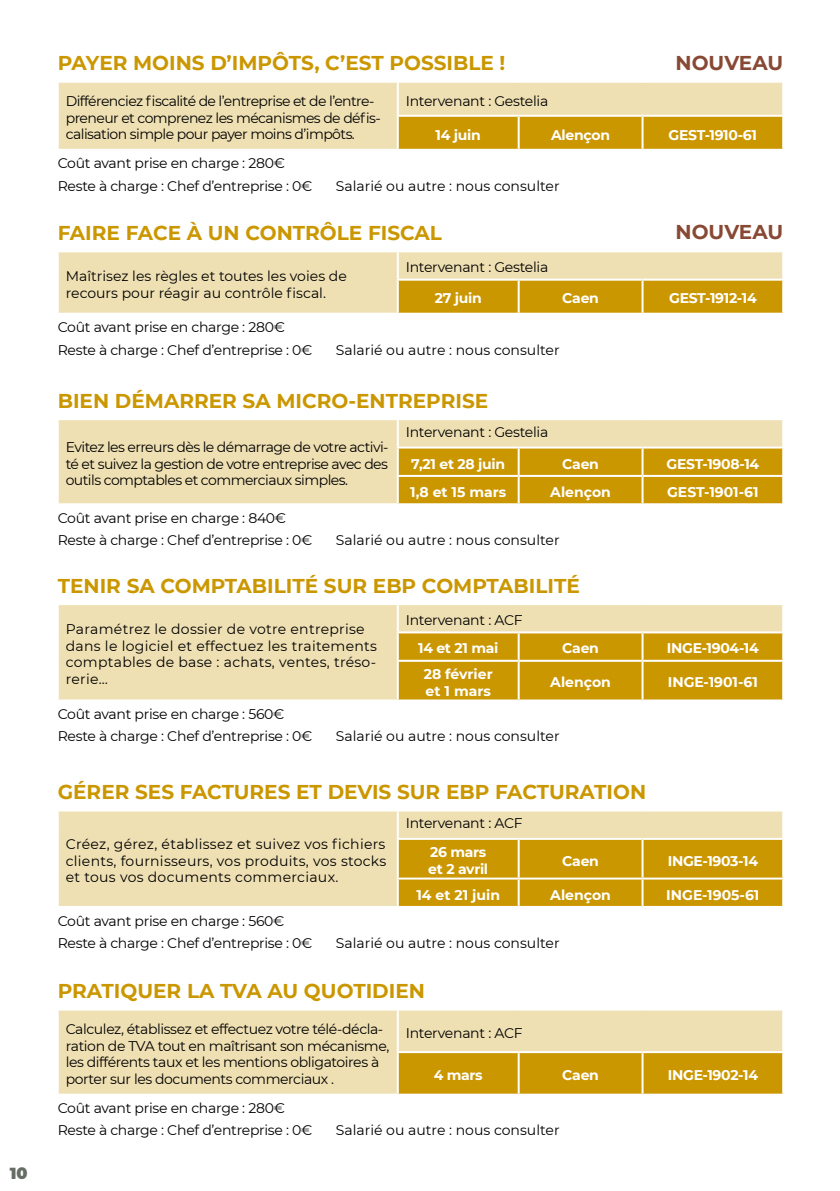
<style>
.page{position:relative;width:840px;height:1191px;background:#fff}
.page>*{position:absolute;margin:0;border:0;box-sizing:border-box;transform-origin:0 0}
.t1{font:700 20px "Montserrat";color:#cb9700}
.t2{font:700 20px "Montserrat";color:#884934}
.t3{font:900 16px "Montserrat";color:#656d64}
.t4{font:14px/16.8px "Montserrat";letter-spacing:-.02em;color:#000}
.t5{font:14px/16.8px "Montserrat";color:#000}
.t6{font:700 14px/16.8px "Montserrat";letter-spacing:-.02em;color:#fff}
.t7{font:14px/16.8px "Montserrat";letter-spacing:-.04em;color:#000}
.t8{font:14px/16.8px "Montserrat";letter-spacing:.02em;color:#000}
.t9{font:700 14px/16.8px "Montserrat";color:#fff}
</style>
<div class="page">
<div style="left:59px;top:1010px;width:722px;height:83px;background:#efe0b3"></div>
<div style="left:398px;top:1053px;width:383px;height:40px;background:#cb9700"></div>
<hr style="left:517px;top:1053px;width:2px;height:40px;background:#fff">
<hr style="left:641px;top:1053px;width:2px;height:40px;background:#fff">
<hr style="left:396px;top:1010px;width:2px;height:41px;background:#fff">
<hr style="left:396px;top:1051px;width:122px;height:2px;background:#fff">
<hr style="left:396px;top:1053px;width:2px;height:40px;background:#fff">
<hr style="left:518px;top:1051px;width:124px;height:2px;background:#fff">
<hr style="left:642px;top:1051px;width:141px;height:2px;background:#fff">
<div style="left:59px;top:252px;width:722px;height:61px;background:#efe0b3"></div>
<div style="left:398px;top:281px;width:383px;height:32px;background:#cb9700"></div>
<hr style="left:517px;top:281px;width:2px;height:32px;background:#fff">
<hr style="left:641px;top:281px;width:2px;height:32px;background:#fff">
<hr style="left:396px;top:252px;width:2px;height:27px;background:#fff">
<hr style="left:396px;top:279px;width:122px;height:2px;background:#fff">
<hr style="left:396px;top:281px;width:2px;height:32px;background:#fff">
<hr style="left:518px;top:279px;width:124px;height:2px;background:#fff">
<hr style="left:642px;top:279px;width:141px;height:2px;background:#fff">
<div style="left:59px;top:420px;width:722px;height:83px;background:#efe0b3"></div>
<div style="left:398px;top:448px;width:383px;height:55px;background:#cb9700"></div>
<hr style="left:517px;top:448px;width:2px;height:27px;background:#fff">
<hr style="left:641px;top:448px;width:2px;height:27px;background:#fff">
<hr style="left:396px;top:475px;width:122px;height:2px;background:#fff">
<hr style="left:518px;top:475px;width:124px;height:2px;background:#fff">
<hr style="left:517px;top:477px;width:2px;height:26px;background:#fff">
<hr style="left:642px;top:475px;width:141px;height:2px;background:#fff">
<hr style="left:641px;top:477px;width:2px;height:26px;background:#fff">
<hr style="left:396px;top:420px;width:2px;height:26px;background:#fff">
<hr style="left:396px;top:446px;width:122px;height:2px;background:#fff">
<hr style="left:396px;top:448px;width:2px;height:27px;background:#fff">
<hr style="left:518px;top:446px;width:124px;height:2px;background:#fff">
<hr style="left:642px;top:446px;width:141px;height:2px;background:#fff">
<hr style="left:396px;top:477px;width:2px;height:26px;background:#fff">
<div style="left:59px;top:605px;width:722px;height:94px;background:#efe0b3"></div>
<div style="left:398px;top:633px;width:383px;height:66px;background:#cb9700"></div>
<hr style="left:517px;top:633px;width:2px;height:27px;background:#fff">
<hr style="left:641px;top:633px;width:2px;height:27px;background:#fff">
<hr style="left:396px;top:660px;width:122px;height:2px;background:#fff">
<hr style="left:518px;top:660px;width:124px;height:2px;background:#fff">
<hr style="left:517px;top:662px;width:2px;height:37px;background:#fff">
<hr style="left:642px;top:660px;width:141px;height:2px;background:#fff">
<hr style="left:641px;top:662px;width:2px;height:37px;background:#fff">
<hr style="left:396px;top:605px;width:2px;height:26px;background:#fff">
<hr style="left:396px;top:631px;width:122px;height:2px;background:#fff">
<hr style="left:396px;top:633px;width:2px;height:27px;background:#fff">
<hr style="left:518px;top:631px;width:124px;height:2px;background:#fff">
<hr style="left:642px;top:631px;width:141px;height:2px;background:#fff">
<hr style="left:396px;top:662px;width:2px;height:37px;background:#fff">
<div style="left:59px;top:811px;width:722px;height:95px;background:#efe0b3"></div>
<div style="left:398px;top:840px;width:383px;height:66px;background:#cb9700"></div>
<hr style="left:517px;top:840px;width:2px;height:37px;background:#fff">
<hr style="left:641px;top:840px;width:2px;height:37px;background:#fff">
<hr style="left:396px;top:877px;width:122px;height:2px;background:#fff">
<hr style="left:518px;top:877px;width:124px;height:2px;background:#fff">
<hr style="left:517px;top:879px;width:2px;height:27px;background:#fff">
<hr style="left:642px;top:877px;width:141px;height:2px;background:#fff">
<hr style="left:641px;top:879px;width:2px;height:27px;background:#fff">
<hr style="left:396px;top:811px;width:2px;height:27px;background:#fff">
<hr style="left:396px;top:838px;width:122px;height:2px;background:#fff">
<hr style="left:396px;top:840px;width:2px;height:37px;background:#fff">
<hr style="left:518px;top:838px;width:124px;height:2px;background:#fff">
<hr style="left:642px;top:838px;width:141px;height:2px;background:#fff">
<hr style="left:396px;top:879px;width:2px;height:27px;background:#fff">
<div style="left:59px;top:83px;width:722px;height:66px;background:#efe0b3"></div>
<div style="left:398px;top:117px;width:383px;height:32px;background:#cb9700"></div>
<hr style="left:517px;top:117px;width:2px;height:32px;background:#fff">
<hr style="left:641px;top:117px;width:2px;height:32px;background:#fff">
<hr style="left:396px;top:83px;width:2px;height:32px;background:#fff">
<hr style="left:396px;top:115px;width:122px;height:2px;background:#fff">
<hr style="left:396px;top:117px;width:2px;height:32px;background:#fff">
<hr style="left:518px;top:115px;width:124px;height:2px;background:#fff">
<hr style="left:642px;top:115px;width:141px;height:2px;background:#fff">
<p class="t3" style="left:10px;top:1161px;width:19px">10</p>
<h1 class="t1" style="left:58px;top:49px;width:449px">PAYER MOINS D’IMPÔTS, C’EST POSSIBLE !</h1>
<p class="t7" style="left:66px;top:92px;width:316px">Différenciez fiscalité de l’entreprise et de l’entre&shy;preneur et comprenez les mécanismes de défis&shy;calisation simple pour payer moins d’impôts.</p>
<p class="t4" style="left:405px;top:92px;width:144px">Intervenant : Gestelia</p>
<h1 class="t2" style="left:675px;top:49px;width:109px">NOUVEAU</h1>
<p class="t6" style="left:435px;top:125px;width:47px">14 juin</p>
<p class="t6" style="left:551px;top:125px;width:60px">Alençon</p>
<p class="t6" style="left:668px;top:125px;width:90px">GEST-1910-61</p>
<p class="t4" style="left:58px;top:152px;width:256px;line-height:22.2px">Coût avant prise en charge : 280€<br>Reste à charge : Chef d’entreprise : 0€</p>
<p class="t5" style="left:336px;top:177px;width:225px">Salarié ou autre : nous consulter</p>
<h1 class="t1" style="left:58px;top:218px;width:385px">FAIRE FACE À UN CONTRÔLE FISCAL</h1>
<p class="t5" style="left:66px;top:267px;width:282px">Maîtrisez les règles et toutes les voies de recours pour réagir au contrôle fiscal.</p>
<h1 class="t2" style="left:675px;top:218px;width:109px">NOUVEAU</h1>
<p class="t4" style="left:405px;top:258px;width:144px">Intervenant : Gestelia</p>
<p class="t6" style="left:434px;top:289px;width:48px">27 juin</p>
<p class="t6" style="left:562px;top:289px;width:38px">Caen</p>
<p class="t6" style="left:668px;top:289px;width:89px">GEST-1912-14</p>
<p class="t4" style="left:58px;top:316px;width:256px;line-height:22.2px">Coût avant prise en charge : 280€<br>Reste à charge : Chef d’entreprise : 0€</p>
<p class="t5" style="left:336px;top:341px;width:225px">Salarié ou autre : nous consulter</p>
<h1 class="t1" style="left:58px;top:386px;width:432px">BIEN DÉMARRER SA MICRO-ENTREPRISE</h1>
<p class="t4" style="left:66px;top:438px;width:324px;text-align:justify">Evitez les erreurs dès le démarrage de votre activi&shy;té et suivez la gestion de votre entreprise avec des outils comptables et commerciaux simples.</p>
<p class="t4" style="left:405px;top:423px;width:144px">Intervenant : Gestelia</p>
<p class="t6" style="left:411px;top:454px;width:95px">7,21 et 28 juin</p>
<p class="t6" style="left:562px;top:454px;width:38px">Caen</p>
<p class="t6" style="left:666px;top:454px;width:94px">GEST-1908-14</p>
<p class="t6" style="left:410px;top:483px;width:97px">1,8 et 15 mars</p>
<p class="t9" style="left:550px;top:483px;width:62px">Alençon</p>
<p class="t9" style="left:666px;top:483px;width:93px">GEST-1901-61</p>
<p class="t4" style="left:58px;top:506px;width:256px;line-height:22.2px">Coût avant prise en charge : 840€<br>Reste à charge : Chef d’entreprise : 0€</p>
<p class="t5" style="left:336px;top:531px;width:225px">Salarié ou autre : nous consulter</p>
<h1 class="t1" style="left:58px;top:571px;width:523px">TENIR SA COMPTABILITÉ SUR EBP COMPTABILITÉ</h1>
<p class="t8" style="left:66px;top:620px;width:312px">Paramétrez le dossier de votre entreprise dans le logiciel et effectuez les traitements comptables de base : achats, ventes, tréso&shy;rerie…</p>
<p class="t4" style="left:405px;top:611px;width:118px">Intervenant : ACF</p>
<p class="t6" style="left:418px;top:639px;width:82px">14 et 21 mai</p>
<p class="t6" style="left:562px;top:639px;width:38px">Caen</p>
<p class="t6" style="left:666px;top:639px;width:93px">INGE-1904-14</p>
<p class="t9" style="left:423px;top:665px;width:70px">28 février et 1 mars</p>
<p class="t9" style="left:550px;top:673px;width:62px">Alençon</p>
<p class="t9" style="left:667px;top:673px;width:92px">INGE-1901-61</p>
<p class="t4" style="left:58px;top:702px;width:256px;line-height:22.2px">Coût avant prise en charge : 560€<br>Reste à charge : Chef d’entreprise : 0€</p>
<p class="t5" style="left:336px;top:727px;width:225px">Salarié ou autre : nous consulter</p>
<h1 class="t1" style="left:58px;top:777px;width:589px">GÉRER SES FACTURES ET DEVIS SUR EBP FACTURATION</h1>
<p class="t4" style="left:66px;top:835px;width:322px;text-align:justify">Créez, gérez, établissez et suivez vos fichiers clients, fournisseurs, vos produits, vos stocks et tous vos documents commerciaux.</p>
<p class="t4" style="left:405px;top:814px;width:118px">Intervenant : ACF</p>
<p class="t6" style="left:428px;top:843px;width:61px">26 mars et 2 avril</p>
<p class="t6" style="left:562px;top:851px;width:38px">Caen</p>
<p class="t6" style="left:667px;top:851px;width:92px">INGE-1903-14</p>
<p class="t9" style="left:416px;top:885px;width:85px">14 et 21 juin</p>
<p class="t9" style="left:550px;top:885px;width:62px">Alençon</p>
<p class="t9" style="left:666px;top:885px;width:95px">INGE-1905-61</p>
<p class="t4" style="left:58px;top:909px;width:256px;line-height:22.2px">Coût avant prise en charge : 560€<br>Reste à charge : Chef d’entreprise : 0€</p>
<p class="t5" style="left:336px;top:934px;width:225px">Salarié ou autre : nous consulter</p>
<h1 class="t1" style="left:58px;top:976px;width:368px">PRATIQUER LA TVA AU QUOTIDIEN</h1>
<p class="t4" style="left:66px;top:1019px;width:325px">Calculez, établissez et effectuez votre télé-décla&shy;ration de TVA tout en maîtrisant son mécanisme, les différents taux et les mentions obligatoires à porter sur les documents commerciaux .</p>
<p class="t4" style="left:405px;top:1023px;width:118px">Intervenant : ACF</p>
<p class="t6" style="left:433px;top:1066px;width:50px">4 mars</p>
<p class="t6" style="left:562px;top:1066px;width:38px">Caen</p>
<p class="t6" style="left:667px;top:1066px;width:92px">INGE-1902-14</p>
<p class="t4" style="left:58px;top:1096px;width:256px;line-height:22.2px">Coût avant prise en charge : 280€<br>Reste à charge : Chef d’entreprise : 0€</p>
<p class="t5" style="left:336px;top:1121px;width:225px">Salarié ou autre : nous consulter</p>
</div>
